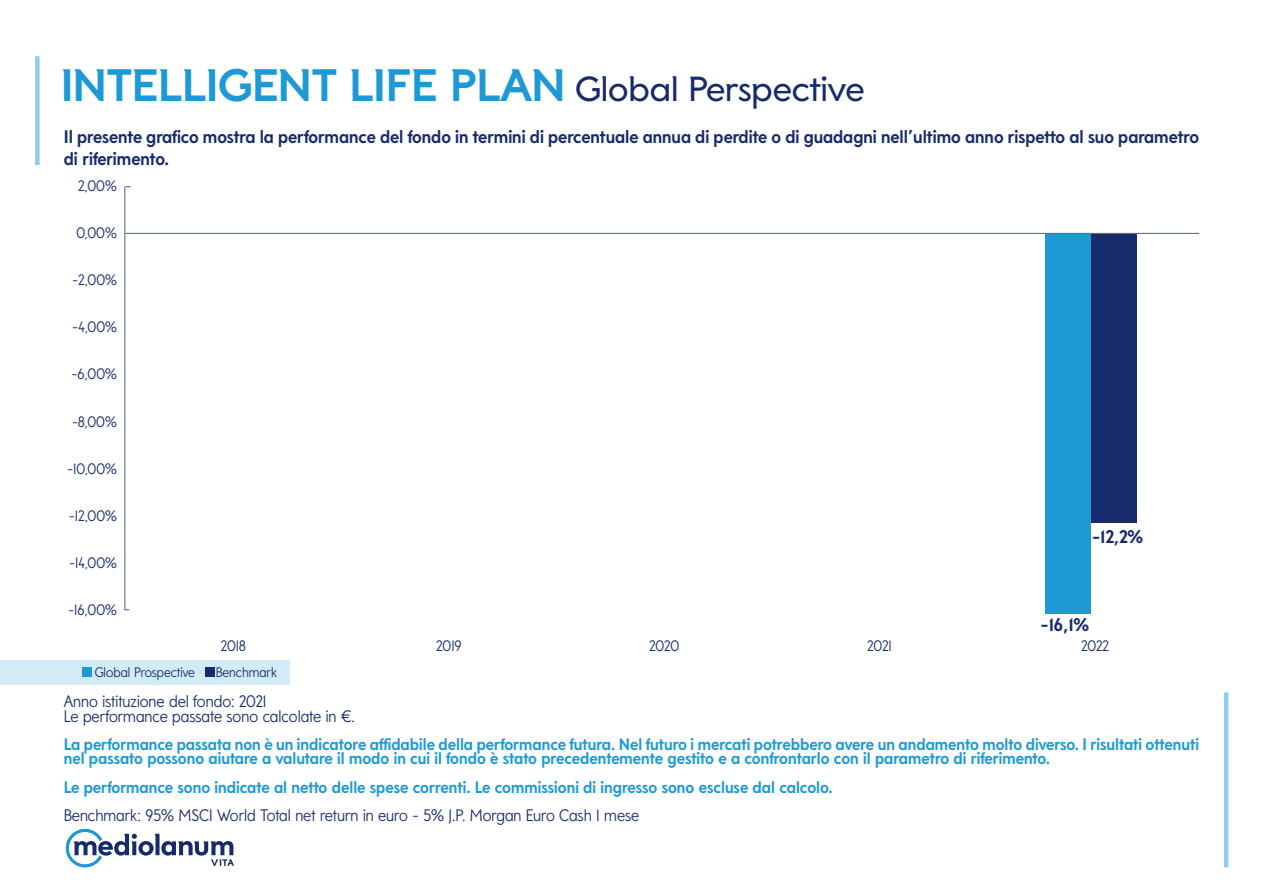
<style>
.page{position:relative;width:1263px;height:893px;background:#fff}
.page>*{position:absolute;margin:0;border:0;box-sizing:border-box;transform-origin:0 0}
.t1{font:45px "Mediolanum Semi serif Headline Bold";color:#1d99d6}
.t2{font:700 18.15px "Mediolanum Sans";color:#172a6c}
.t3{font:700 18px/21.6px "Mediolanum Sans";color:#172a6c}
.t4{font:700 16.5px/14.2px "Mediolanum Sans";color:#1d99d6}
.t5{font:300 16.5px/14.2px "Mediolanum Sans";color:#172a6c}
.t6{font:300 15px "Mediolanum Sans";color:#172a6c}
.t7{font:300 13.65px "Mediolanum Sans";color:#172a6c}
.s1{font-family:"Mediolanum Semi serif Headline Regular";font-size:34.5px;color:#172a6c}
</style>
<div class="page">
<hr style="left:1224px;top:692px;width:4px;height:175px;background:#8eccea">
<div style="left:35px;top:56px;width:5px;height:109px;background:#8eccea"></div>
<svg style="left:66px;top:829px;width:168px;height:38px"></svg>
<div style="left:0;top:660px;width:290px;height:24px;background:#d2ebf6"></div>
<div style="left:82px;top:667px;width:10px;height:10px;background:#1d99d6"></div>
<div style="left:205px;top:667px;width:10px;height:10px;background:#172a6c"></div>
<hr style="left:124px;top:187px;width:1px;height:423px;background:#4d636e">
<div style="left:1090px;top:234px;width:47px;height:288px;background:#172a6c"></div>
<div style="left:1045px;top:234px;width:45px;height:379px;background:#1d99d6"></div>
<hr style="left:126px;top:233px;width:1073px;height:1px;background:#4d636e">
<h1 class="t1" style="left:61px;top:59px;width:805px">INTELLIGENT LIFE PLAN <span class="s1">Global Perspective</span></h1>
<p class="t3" style="left:64px;top:126px;width:1137px">Il presente grafico mostra la performance del fondo in termini di percentuale annua di perdite o di guadagni nell’ultimo anno rispetto al suo parametro di riferimento.</p>
<p class="t6" style="left:78px;top:177px;width:40px">2,00%</p>
<p class="t6" style="left:76px;top:224px;width:42px">0,00%</p>
<p class="t6" style="left:72px;top:271px;width:46px">-2,00%</p>
<p class="t6" style="left:72px;top:319px;width:46px">-4,00%</p>
<p class="t6" style="left:71px;top:366px;width:47px">-6,00%</p>
<p class="t6" style="left:72px;top:413px;width:46px">-8,00%</p>
<p class="t6" style="left:67px;top:460px;width:51px">-10,00%</p>
<p class="t6" style="left:69px;top:507px;width:49px">-12,00%</p>
<p class="t6" style="left:69px;top:555px;width:49px">-14,00%</p>
<p class="t6" style="left:68px;top:602px;width:50px">-16,00%</p>
<p class="t2" style="left:1092px;top:526px;width:53px">-12,2%</p>
<p class="t2" style="left:1040px;top:614px;width:50px">-16,1%</p>
<p class="t6" style="left:221px;top:637px;width:26px">2018</p>
<p class="t6" style="left:436px;top:637px;width:27px">2019</p>
<p class="t6" style="left:649px;top:637px;width:32px">2020</p>
<p class="t6" style="left:867px;top:637px;width:26px">2021</p>
<p class="t6" style="left:1081px;top:637px;width:29px">2022</p>
<p class="t7" style="left:95px;top:665px;width:102px">Global Prospective</p>
<p class="t7" style="left:216px;top:665px;width:62px">Benchmark</p>
<p class="t5" style="left:64px;top:695px;width:293px">Anno istituzione del fondo: 2021<br>Le performance passate sono calcolate in €.</p>
<p class="t4" style="left:64px;top:737px;width:1137px">La performance passata non è un indicatore affidabile della performance futura. Nel futuro i mercati potrebbero avere un andamento molto diverso. I risultati ottenuti nel passato possono aiutare a valutare il modo in cui il fondo è stato precedentemente gestito e a confrontarlo con il parametro di riferimento.</p>
<p class="t4" style="left:64px;top:780px;width:770px">Le performance sono indicate al netto delle spese correnti. Le commissioni di ingresso sono escluse dal calcolo.</p>
<p class="t5" style="left:64px;top:809px;width:577px">Benchmark: 95% MSCI World Total net return in euro - 5% J.P. Morgan Euro Cash 1 mese</p>
</div>
